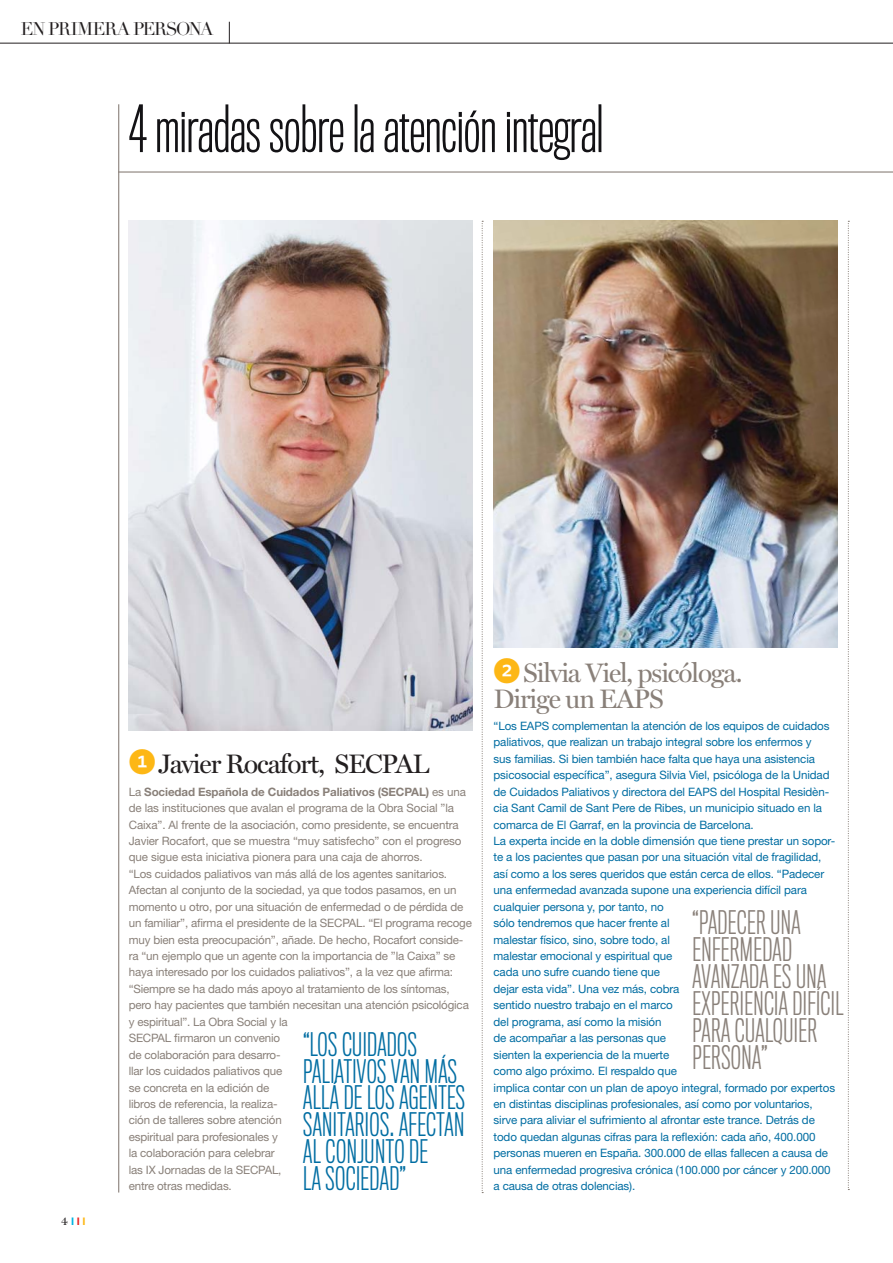
<style>
.page{position:relative;width:893px;height:1263px;background:#fff}
.page>*{position:absolute;margin:0;border:0;box-sizing:border-box;transform-origin:0 0}
.t1{font:300 59.7px "Titling Gothic FB Comp";color:#131215}
.t2{font:300 29.85px/26.8px "Titling Gothic FB Comp";letter-spacing:.015em;color:#006da2}
.t3{font:300 29.85px/26.8px "Titling Gothic FB Comp";letter-spacing:.015em;color:#898079}
.t4{font:26.85px/26.8px "Miller Display";letter-spacing:-.04em;color:#898079}
.t5{font:26.85px "Miller Display";letter-spacing:-.04em;color:#231f20}
.t6{font:18px "Didot LH";letter-spacing:-.06em;color:#231f20}
.t7{font:12px "Miller Display";color:#231f20}
.t8{font:11.55px/16.5px "Helvetica Neue";letter-spacing:-.01em;color:#006da2}
.t9{font:11.55px/16.5px "Helvetica Neue";letter-spacing:-.015em;color:#898079}
.s1{font-family:"Helvetica Neue";font-weight:700;font-size:10.5px;color:#00b3e0}
.s2{font-family:"Helvetica Neue";font-weight:700;font-size:10.5px;color:#e92826}
.s3{font-family:"Helvetica Neue";font-weight:700;font-size:10.5px;color:#fdb715}
.s4{font-family:"Whitney Index Black Round Bd";color:#fdb715}
.s5{font-weight:700}
</style>
<div class="page">
<img style="left:493px;top:221px;width:344px;height:427px">
<img style="left:129px;top:221px;width:343px;height:509px">
<svg style="left:848px;top:221px;width:1px;height:969px"></svg>
<hr style="left:118px;top:104px;width:1px;height:1089px;background:#898079">
<div style="left:177px;top:22px;width:13px;height:14px;border:1px solid #fff;border-radius:50%"></div>
<div style="left:179px;top:22px;width:9px;height:14px;border:1px solid #fff;border-radius:50%"></div>
<hr style="left:0;top:43px;width:893px;height:1px;background:#231f20">
<svg style="left:229px;top:22px;width:1px;height:21px"></svg>
<svg style="left:482px;top:221px;width:1px;height:972px"></svg>
<hr style="left:118px;top:171px;width:775px;height:2px;background:#898079">
<h3 class="t6" style="left:21px;top:22px;width:194px">EN PRIMERA PERSONA</h3>
<h1 class="t1" style="left:129px;top:104px;width:476px">4 miradas sobre la atención integral</h1>
<p class="t7" style="left:61px;top:1216px;width:26px">4<span class="s1">I</span> <span class="s2">I</span><span class="s3">I</span></p>
<h3 class="t5" style="left:129px;top:753px;width:302px"><span class="s4">1</span>Javier Rocafort, SECPAL</h3>
<p class="t9" style="left:129px;top:785px;width:345px">La <span class="s5">Sociedad Española de Cuidados Paliativos (SECPAL)</span> es una de las instituciones que avalan el programa de la Obra Social ”la Caixa”. Al frente de la asociación, como presidente, se encuentra Javier Rocafort, que se muestra “muy satisfecho” con el progreso que sigue esta iniciativa pionera para una caja de ahorros.<br>“Los cuidados paliativos van más allá de los agentes sanitarios.<br>Afectan al conjunto de la sociedad, ya que todos pasamos, en un momento u otro, por una situación de enfermedad o de pérdida de un familiar”, afirma el presidente de la SECPAL. “El programa recoge muy bien esta preocupación”, añade. De hecho, Rocafort conside&shy;ra “un ejemplo que un agente con la importancia de ”la Caixa” se haya interesado por los cuidados paliativos”, a la vez que afirma: “Siempre se ha dado más apoyo al tratamiento de los síntomas, pero hay pacientes que también necesitan una atención psicológica y espiritual”. La Obra Social y la<br>SECPAL firmaron un convenio<br>de colaboración para desarro-<br>llar los cuidados paliativos que<br>se concreta en la edición de<br>libros de referencia, la realiza-<br>ción de talleres sobre atención<br>espiritual para profesionales y<br>la colaboración para celebrar<br>las IX Jornadas de la SECPAL,<br>entre otras medidas.</p>
<h2 class="t2" style="left:303px;top:1032px;width:164px">“LOS CUIDADOS<br>PALIATIVOS VAN MÁS<br>ALLÁ DE LOS AGENTES<br>SANITARIOS. AFECTAN<br>AL CONJUNTO DE<br>LA SOCIEDAD”</h2>
<h3 class="t4" style="left:493px;top:662px;width:250px"><span class="s4">2</span>Silvia Viel, psicóloga.<br>Dirige un EAPS</h3>
<p class="t8" style="left:493px;top:719px;width:343px">“Los EAPS complementan la atención de los equipos de cuidados paliativos, que realizan un trabajo integral sobre los enfermos y<br>sus familias. Si bien también hace falta que haya una asistencia psicosocial específica”, asegura Silvia Viel, psicóloga de la Unidad de Cuidados Paliativos y directora del EAPS del Hospital Residèn&shy;cia Sant Camil de Sant Pere de Ribes, un municipio situado en la comarca de El Garraf, en la provincia de Barcelona.<br>La experta incide en la doble dimensión que tiene prestar un sopor&shy;te a los pacientes que pasan por una situación vital de fragilidad, así como a los seres queridos que están cerca de ellos. “Padecer una enfermedad avanzada supone una experiencia difícil para cualquier persona y, por tanto, no<br>sólo tendremos que hacer frente al<br>malestar físico, sino, sobre todo, al<br>malestar emocional y espiritual que<br>cada uno sufre cuando tiene que<br>dejar esta vida”. Una vez más, cobra<br>sentido nuestro trabajo en el marco<br>del programa, así como la misión<br>de acompañar a las personas que<br>sienten la experiencia de la muerte<br>como algo próximo. El respaldo que<br>implica contar con un plan de apoyo integral, formado por expertos en distintas disciplinas profesionales, así como por voluntarios, sirve para aliviar el sufrimiento al afrontar este trance. Detrás de todo quedan algunas cifras para la reflexión: cada año, 400.000 personas mueren en España. 300.000 de ellas fallecen a causa de una enfermedad progresiva crónica (100.000 por cáncer y 200.000 a causa de otras dolencias).</p>
<h2 class="t3" style="left:692px;top:911px;width:153px">“PADECER UNA<br>ENFERMEDAD<br>AVANZADA ES UNA<br>EXPERIENCIA DIFÍCIL<br>PARA CUALQUIER<br>PERSONA”</h2>
</div>
